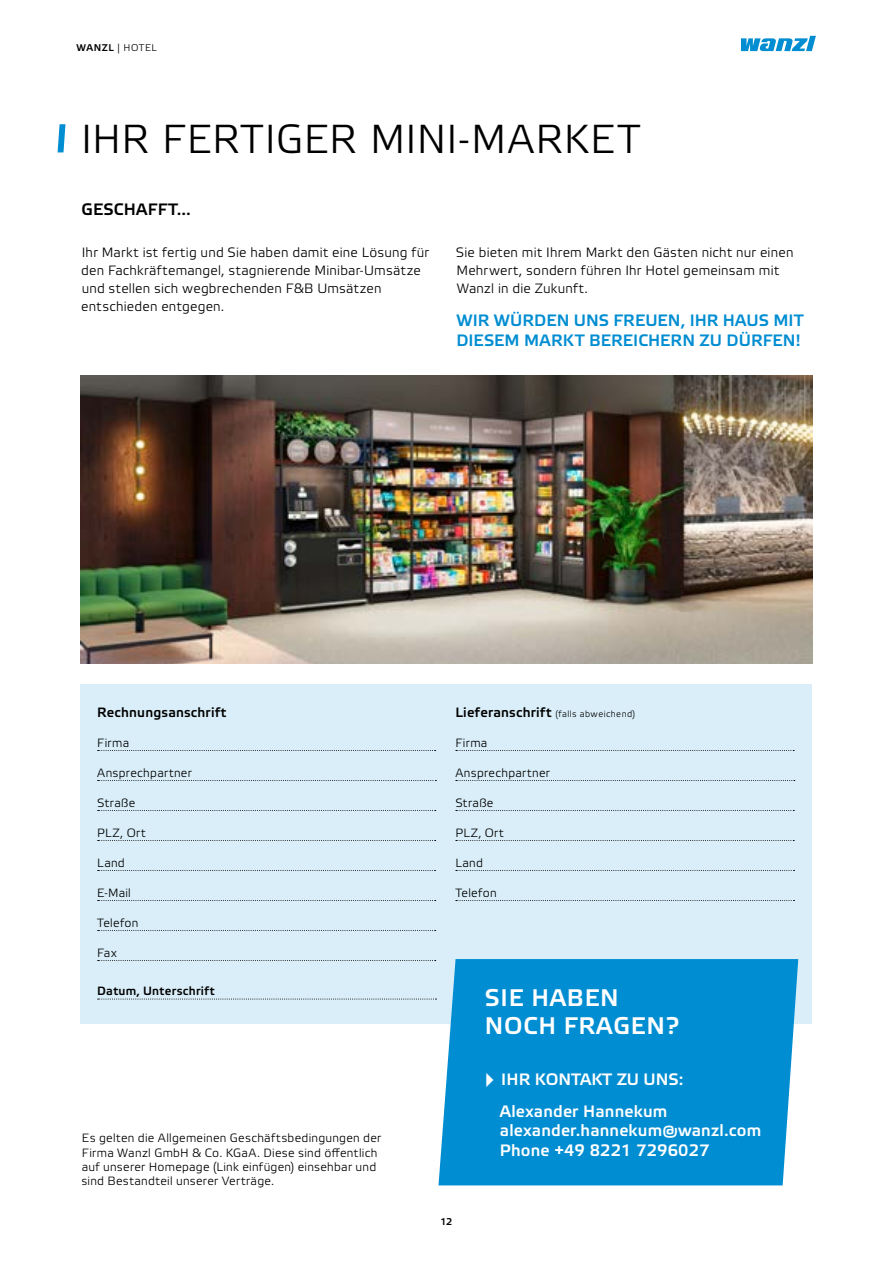
<style>
.page{position:relative;width:893px;height:1263px;background:#fff}
.page>*{position:absolute;margin:0;border:0;box-sizing:border-box;transform-origin:0 0}
.t1{font:300 40.5px "Wanzl Etelka";letter-spacing:.015em;color:#000}
.t2{font:500 24px/28.8px "Wanzl Etelka";letter-spacing:.03em;color:#fff}
.t3{font:500 16.5px/31.5px "Wanzl Etelka";letter-spacing:.01em;color:#fff}
.t4{font:500 16.5px/19.8px "Wanzl Etelka";letter-spacing:.005em;color:#008dd1}
.t5{font:500 16.5px "Wanzl Etelka";letter-spacing:.015em;color:#000}
.t6{font:300 13.5px/18px "Wanzl Etelka";letter-spacing:.015em;color:#000}
.t7{font:500 13.5px "Wanzl Etelka";letter-spacing:.01em;color:#000}
.t8{font:300 12px/14.4px "Wanzl Etelka";letter-spacing:.02em;color:#000}
.t9{font:500 12px "Wanzl Etelka";letter-spacing:.02em;color:#000}
.t10{font:300 9.75px "Wanzl Etelka";letter-spacing:.055em;color:#000}
.t11{font:500 9.75px "Wanzl Etelka";color:#000}
.t12{font:300 9px "Wanzl Etelka";letter-spacing:.05em;color:#000}
.s1{font-weight:500}
.s2{font-weight:500;font-size:13.5px}
</style>
<div class="page">
<div style="left:81px;top:684px;width:731px;height:339px;background:#d9eef8"></div>
<img style="left:81px;top:375px;width:731px;height:288px">
<div style="left:438px;top:959px;width:360px;height:226px;background:#008dd1"></div>
<svg style="left:741px;top:36px;width:75px;height:15px"></svg>
<svg style="left:58px;top:124px;width:7px;height:28px"></svg>
<svg style="left:456px;top:750px;width:338px;height:1px"></svg>
<svg style="left:456px;top:780px;width:339px;height:1px"></svg>
<svg style="left:456px;top:810px;width:338px;height:1px"></svg>
<svg style="left:456px;top:840px;width:338px;height:1px"></svg>
<svg style="left:456px;top:870px;width:338px;height:1px"></svg>
<svg style="left:456px;top:900px;width:338px;height:1px"></svg>
<svg style="left:98px;top:750px;width:338px;height:1px"></svg>
<svg style="left:98px;top:780px;width:338px;height:1px"></svg>
<svg style="left:98px;top:810px;width:338px;height:1px"></svg>
<svg style="left:98px;top:840px;width:338px;height:1px"></svg>
<svg style="left:98px;top:870px;width:337px;height:1px"></svg>
<svg style="left:98px;top:900px;width:338px;height:1px"></svg>
<svg style="left:98px;top:930px;width:338px;height:1px"></svg>
<svg style="left:98px;top:960px;width:338px;height:1px"></svg>
<svg style="left:98px;top:999px;width:338px;height:1px"></svg>
<svg style="left:487px;top:1072px;width:7px;height:14px"></svg>
<p class="t10" style="left:77px;top:42px;width:82px"><span class="s1">WANZL</span> | HOTEL</p>
<h1 class="t1" style="left:81px;top:116px;width:561px">IHR FERTIGER MINI-MARKET</h1>
<h3 class="t5" style="left:82px;top:200px;width:111px">GESCHAFFT...</h3>
<p class="t6" style="left:81px;top:244px;width:349px">Ihr Markt ist fertig und Sie haben damit eine Lösung für den Fachkräftemangel, stagnierende Minibar-Umsätze und stellen sich wegbrechenden F&amp;B Umsätzen entschieden entgegen.</p>
<p class="t6" style="left:456px;top:244px;width:339px">Sie bieten mit Ihrem Markt den Gästen nicht nur einen<br>Mehrwert, sondern führen Ihr Hotel gemeinsam mit<br>Wanzl in die Zukunft.</p>
<h3 class="t4" style="left:456px;top:311px;width:349px">WIR WÜRDEN UNS FREUEN, IHR HAUS MIT<br>DIESEM MARKT BEREICHERN ZU DÜRFEN!</h3>
<p class="t7" style="left:97px;top:704px;width:131px">Rechnungsanschrift</p>
<p class="t8" style="left:97px;top:736px;width:33px">Firma</p>
<p class="t8" style="left:97px;top:766px;width:96px">Ansprechpartner</p>
<p class="t8" style="left:97px;top:796px;width:40px">Straße</p>
<p class="t8" style="left:97px;top:826px;width:50px">PLZ, Ort</p>
<p class="t8" style="left:97px;top:856px;width:29px">Land</p>
<p class="t8" style="left:97px;top:886px;width:35px">E-Mail</p>
<p class="t8" style="left:97px;top:916px;width:43px">Telefon</p>
<p class="t8" style="left:97px;top:946px;width:21px">Fax</p>
<p class="t9" style="left:97px;top:984px;width:119px">Datum, Unterschrift</p>
<p class="t8" style="left:81px;top:1131px;width:301px">Es gelten die Allgemeinen Geschäftsbedingungen der Firma Wanzl GmbH &amp; Co. KGaA. Diese sind öffentlich auf unserer Homepage (Link einfügen) einsehbar und sind Bestandteil unserer Verträge.</p>
<p class="t12" style="left:455px;top:708px;width:181px"><span class="s2">Lieferanschrift</span> (falls abweichend)</p>
<p class="t8" style="left:455px;top:736px;width:33px">Firma</p>
<p class="t8" style="left:455px;top:766px;width:96px">Ansprechpartner</p>
<p class="t8" style="left:455px;top:796px;width:40px">Straße</p>
<p class="t8" style="left:455px;top:826px;width:50px">PLZ, Ort</p>
<p class="t8" style="left:455px;top:856px;width:29px">Land</p>
<p class="t8" style="left:455px;top:886px;width:43px">Telefon</p>
<p class="t11" style="left:441px;top:1215px;width:13px">12</p>
<h2 class="t2" style="left:485px;top:984px;width:196px">SIE HABEN<br>NOCH FRAGEN?</h2>
<h3 class="t3" style="left:500px;top:1064px;width:185px">IHR KONTAKT ZU UNS:<br>Alexander Hannekum</h3>
<h3 class="t3" style="left:500px;top:1121px;width:263px;line-height:19.8px">alexander.hannekum@wanzl.com<br>Phone +49 8221 7296027</h3>
</div>
